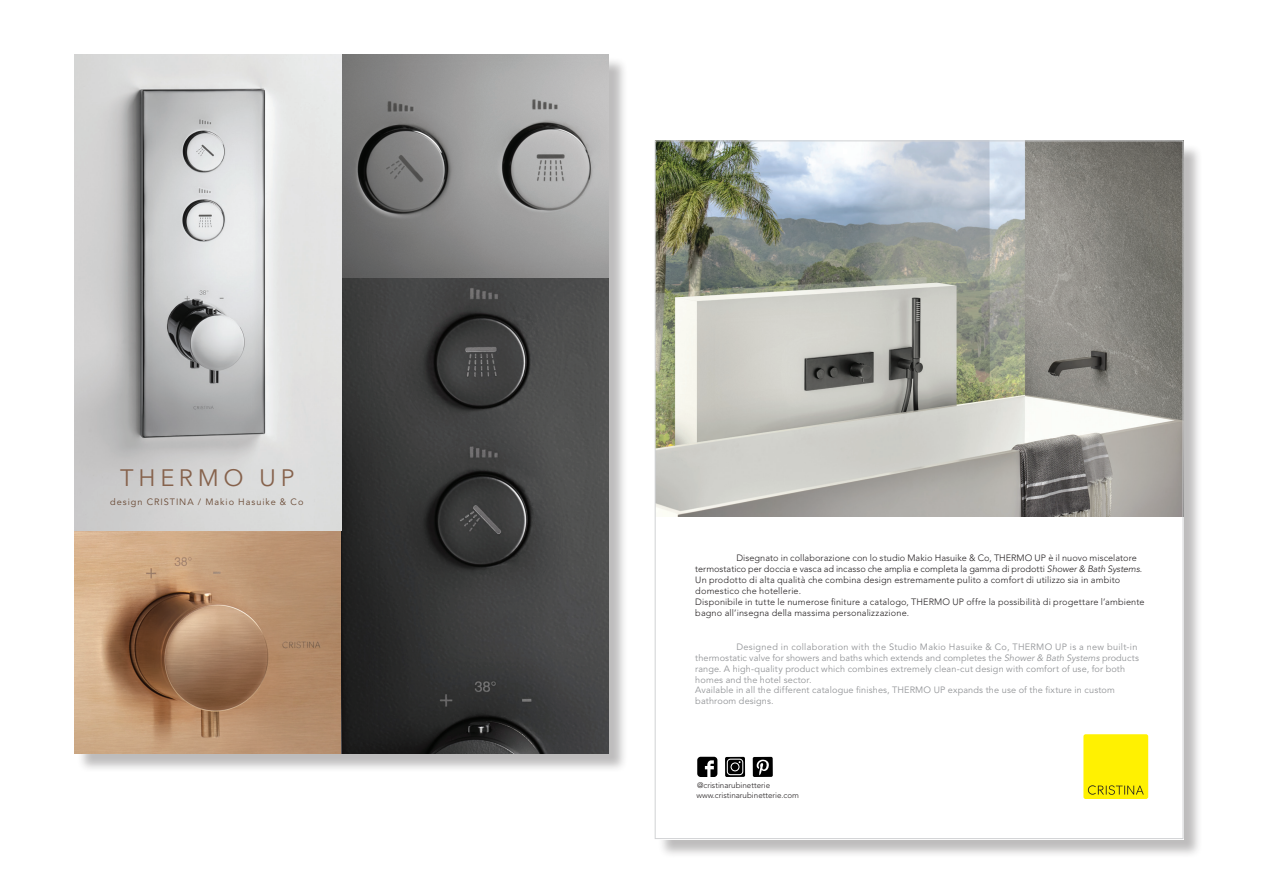
<style>
.page{position:relative;width:1263px;height:893px;background:#fff}
.page>*{position:absolute;margin:0;border:0;box-sizing:border-box;transform-origin:0 0}
.t1{font:23.85px "Avenir Next";letter-spacing:.2em;color:#86624c}
.t2{font:300 9.15px/10.9px "Avenir LT Std";letter-spacing:.01em;color:#231f20}
.t3{font:9.15px/10.9px "Avenir LT Std";letter-spacing:.015em;color:#939598}
.t4{font:9.15px "Avenir LT Std";letter-spacing:.105em;color:#694934}
.t5{font:300 7.95px "Avenir LT Std";color:#231f20}
.s1{font-style:italic}
</style>
<div class="page">
<div style="left:658px;top:144px;width:544px;height:715px;background:#231f20;opacity:.3"></div>
<div style="left:656px;top:142px;width:527px;height:697px;background:#fff"></div>
<div style="left:77px;top:56px;width:551px;height:717px;background:#231f20;opacity:.3"></div>
<img style="left:74px;top:530px;width:268px;height:223px">
<img style="left:74px;top:54px;width:268px;height:476px">
<img style="left:342px;top:277px;width:266px;height:476px">
<img style="left:342px;top:54px;width:266px;height:223px">
<div style="left:1083px;top:734px;width:65px;height:65px;background:#fff101;border-radius:2px"></div>
<svg style="left:1088px;top:785px;width:56px;height:10px"></svg>
<img style="left:657px;top:143px;width:524px;height:373px">
<svg style="left:725px;top:757px;width:20px;height:20px"></svg>
<svg style="left:753px;top:757px;width:20px;height:20px"></svg>
<svg style="left:697px;top:757px;width:20px;height:20px"></svg>
<svg style="left:727px;top:759px;width:16px;height:16px"></svg>
<h1 class="t1" style="left:120px;top:458px;width:176px">THERMO UP</h1>
<p class="t4" style="left:110px;top:496px;width:195px">design CRISTINA / Makio Hasuike &amp; Co</p>
<p class="t2" style="left:695px;top:552px;width:451px;text-indent:41px">Disegnato in collaborazione con lo studio Makio Hasuike &amp; Co, THERMO UP è il nuovo miscelatore termostatico per doccia e vasca ad incasso che amplia e completa la gamma di prodotti <span class="s1">Shower &amp; Bath Systems</span>.<br>Un prodotto di alta qualità che combina design estremamente pulito a comfort di utilizzo sia in ambito domestico che hotellerie.<br>Disponibile in tutte le numerose finiture a catalogo, THERMO UP offre la possibilità di progettare l’ambiente bagno all’insegna della massima personalizzazione.</p>
<p class="t3" style="left:695px;top:641px;width:445px;text-indent:41px">Designed in collaboration with the Studio Makio Hasuike &amp; Co, THERMO UP is a new built-in thermostatic valve for showers and baths which extends and completes the <span class="s1">Shower &amp; Bath Systems</span> products range<span class="s1">.</span> A high-quality product which combines extremely clean-cut design with comfort of use, for both homes and the hotel sector.<br>Available in all the different catalogue finishes, THERMO UP expands the use of the fixture in custom bathroom designs.</p>
<p class="t5" style="left:697px;top:781px;width:74px">@cristinarubinetterie</p>
<p class="t5" style="left:696px;top:791px;width:104px">www.cristinarubinetterie.com</p>
</div>
